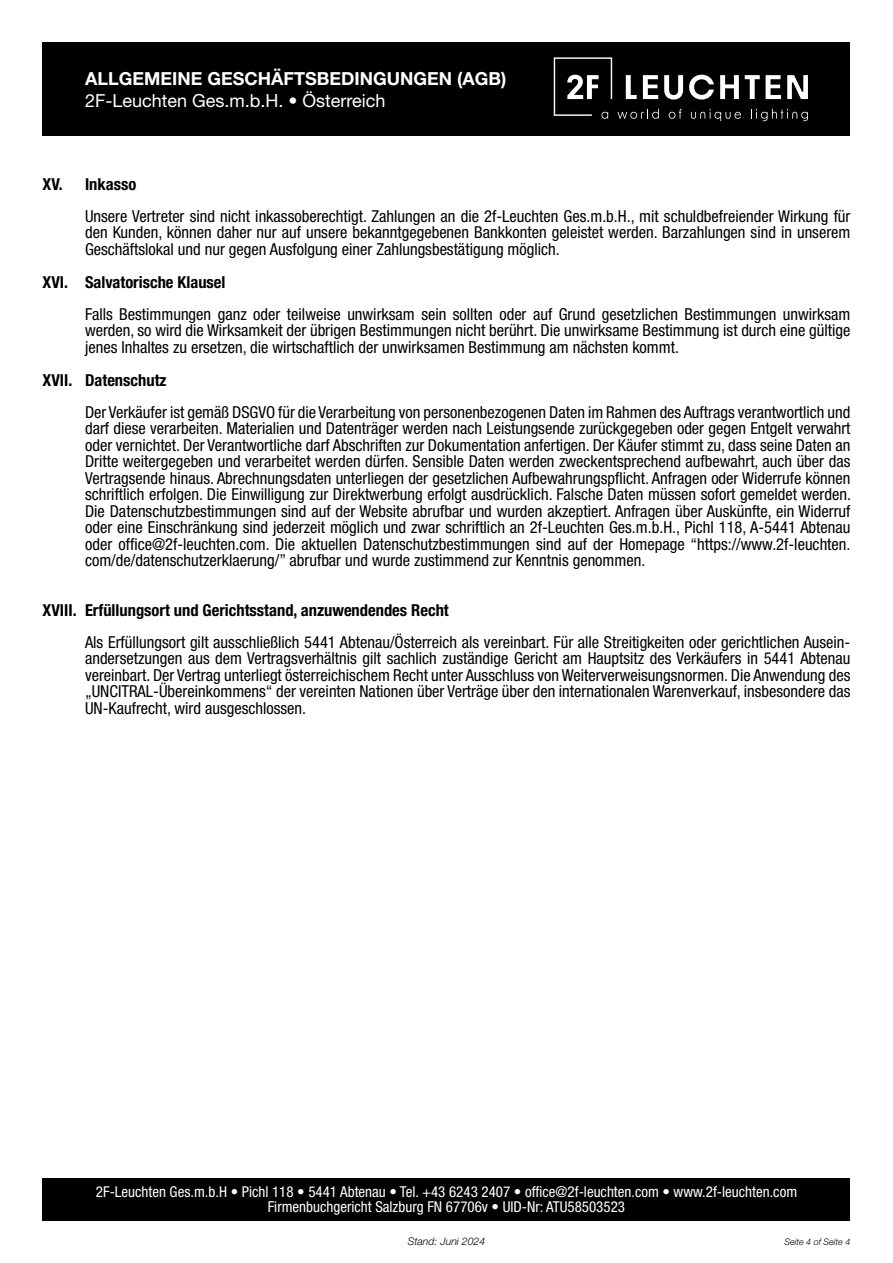
<style>
.page{position:relative;width:893px;height:1263px;background:#fff}
.page>*{position:absolute;margin:0;border:0;box-sizing:border-box;transform-origin:0 0}
.t1{font:700 18px "Helvetica Neue LT Std";color:#fff}
.t2{font:18px "Helvetica Neue LT Std";color:#fff}
.t3{font:condensed 16.5px/16.5px "Helvetica Neue LT Std";color:#000;text-align:justify}
.t4{font:700 condensed 16.5px "Helvetica Neue LT Std";color:#000}
.t5{font:condensed 15px/15px "Helvetica Neue LT Std";color:#fff;text-align:center}
.t6{font:italic 300 10.5px "Helvetica Neue LT Std";color:#000}
.t7{font:italic 300 9px "Helvetica Neue LT Std";color:#000}
</style>
<div class="page">
<div style="left:43px;top:43px;width:807px;height:93px;background:#000"></div>
<div style="left:43px;top:1178px;width:807px;height:42px;background:#000"></div>
<svg style="left:691px;top:109px;width:50px;height:12px"></svg>
<svg style="left:751px;top:109px;width:57px;height:12px"></svg>
<svg style="left:554px;top:57px;width:129px;height:62px"></svg>
<svg style="left:689px;top:75px;width:25px;height:25px"></svg>
<svg style="left:720px;top:75px;width:19px;height:24px"></svg>
<svg style="left:745px;top:75px;width:15px;height:24px"></svg>
<svg style="left:766px;top:75px;width:15px;height:24px"></svg>
<svg style="left:787px;top:75px;width:21px;height:24px"></svg>
<p class="t1" style="left:85px;top:67px;width:423px">ALLGEMEINE GESCHÄFTSBEDINGUNGEN (AGB)</p>
<p class="t2" style="left:85px;top:89px;width:302px">2F-Leuchten Ges.m.b.H. • Österreich</p>
<p class="t4" style="left:43px;top:175px;width:95px">XV. Inkasso</p>
<p class="t3" style="left:85px;top:208px;width:767px">Unsere Vertreter sind nicht inkassoberechtigt. Zahlungen an die 2f-Leuchten Ges.m.b.H., mit schuldbefreiender Wirkung für den Kunden, können daher nur auf unsere bekanntgegebenen Bankkonten geleistet werden. Barzahlungen sind in unserem Geschäftslokal und nur gegen Ausfolgung einer Zahlungsbestätigung möglich.</p>
<p class="t4" style="left:43px;top:272px;width:184px">XVI. Salvatorische Klausel</p>
<p class="t3" style="left:85px;top:305px;width:767px">Falls Bestimmungen ganz oder teilweise unwirksam sein sollten oder auf Grund gesetzlichen Bestimmungen unwirksam werden, so wird die Wirksamkeit der übrigen Bestimmungen nicht berührt. Die unwirksame Bestimmung ist durch eine gültige jenes Inhaltes zu ersetzen, die wirtschaftlich der unwirksamen Bestimmung am nächsten kommt.</p>
<p class="t4" style="left:43px;top:370px;width:126px">XVII. Datenschutz</p>
<p class="t3" style="left:85px;top:403px;width:767px">Der Verkäufer ist gemäß DSGVO für die Verarbeitung von personenbezogenen Daten im Rahmen des Auftrags verantwortlich und darf diese verarbeiten. Materialien und Datenträger werden nach Leistungsende zurückgegeben oder gegen Entgelt verwahrt oder vernichtet. Der Verantwortliche darf Abschriften zur Dokumentation anfertigen. Der Käufer stimmt zu, dass seine Daten an Dritte weitergegeben und verarbeitet werden dürfen. Sensible Daten werden zweckentsprechend aufbewahrt, auch über das Vertragsende hinaus. Abrechnungsdaten unterliegen der gesetzlichen Aufbewahrungspflicht. Anfragen oder Widerrufe können schriftlich erfolgen. Die Einwilligung zur Direktwerbung erfolgt ausdrücklich. Falsche Daten müssen sofort gemeldet werden.<br>Die Datenschutzbestimmungen sind auf der Website abrufbar und wurden akzeptiert. Anfragen über Auskünfte, ein Widerruf oder eine Einschränkung sind jederzeit möglich und zwar schriftlich an 2f-Leuchten Ges.m.b.H., Pichl 118, A-5441 Abtenau oder office@2f-leuchten.com. Die aktuellen Datenschutzbestimmungen sind auf der Homepage “https://www.2f-leuchten. com/de/datenschutzerklaerung/” abrufbar und wurde zustimmend zur Kenntnis genommen.</p>
<p class="t4" style="left:43px;top:600px;width:408px">XVIII. Erfüllungsort und Gerichtsstand, anzuwendendes Recht</p>
<p class="t3" style="left:85px;top:633px;width:767px">Als Erfüllungsort gilt ausschließlich 5441 Abtenau/Österreich als vereinbart. Für alle Streitigkeiten oder gerichtlichen Ausein&shy;andersetzungen aus dem Vertragsverhältnis gilt sachlich zuständige Gericht am Hauptsitz des Verkäufers in 5441 Abtenau vereinbart. Der Vertrag unterliegt österreichischem Recht unter Ausschluss von Weiterverweisungsnormen. Die Anwendung des „UNCITRAL-Übereinkommens“ der vereinten Nationen über Verträge über den internationalen Warenverkauf, insbesondere das UN-Kaufrecht, wird ausgeschlossen.</p>
<p class="t5" style="left:96px;top:1184px;width:703px">2F-Leuchten Ges.m.b.H • Pichl 118 • 5441 Abtenau • Tel. +43 6243 2407 • office@2f-leuchten.com • www.2f-leuchten.com<br>Firmenbuchgericht Salzburg FN 67706v • UID-Nr: ATU58503523</p>
<p class="t6" style="left:408px;top:1235px;width:79px">Stand: Juni 2024</p>
<p class="t7" style="left:784px;top:1236px;width:68px">Seite 4 of Seite 4</p>
</div>
